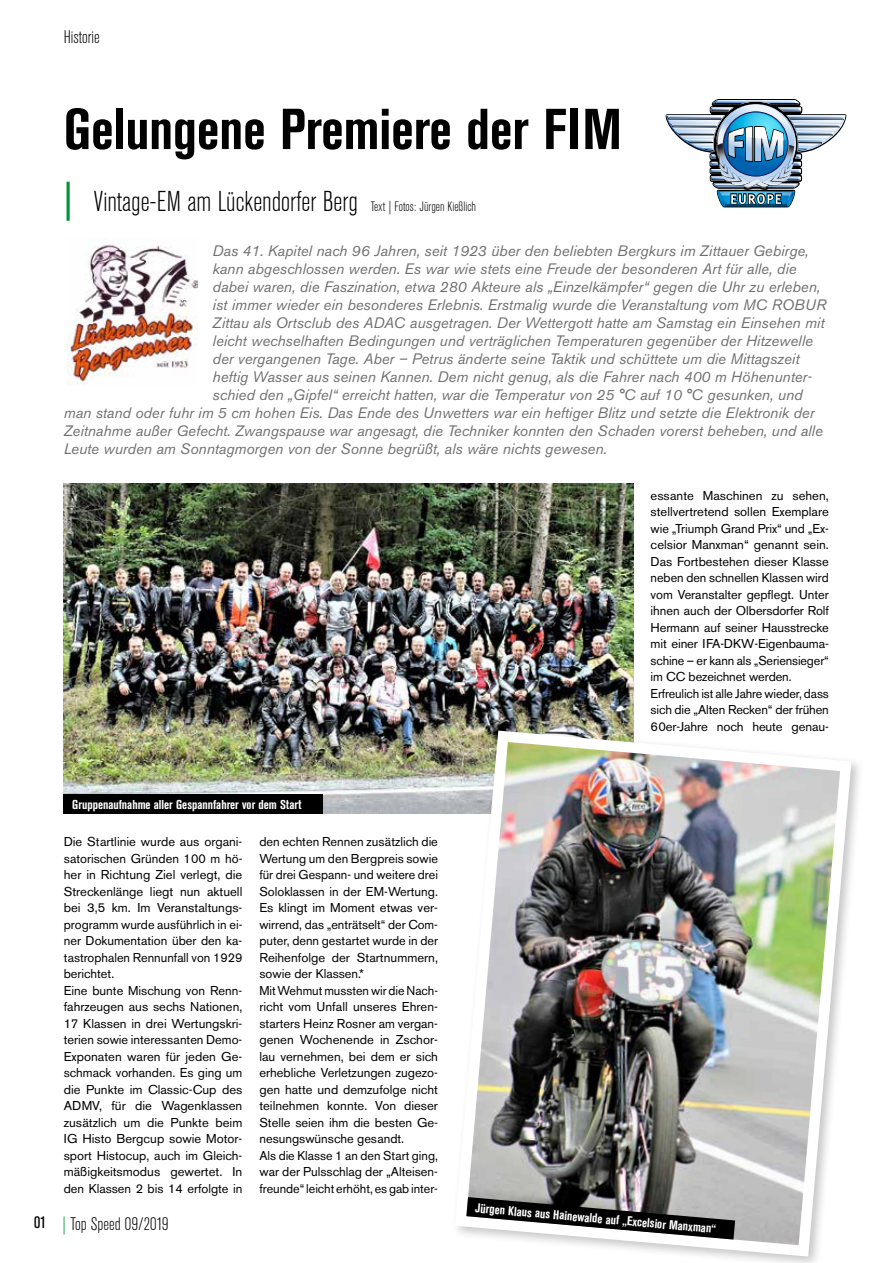
<style>
.page{position:relative;width:893px;height:1263px;background:#fff}
.page>*{position:absolute;margin:0;border:0;box-sizing:border-box;transform-origin:0 0}
.t1{font:700 condensed 57px "Akzidenz Grotesk BE";color:#000}
.t2{font:300 condensed 28.5px "Akzidenz Grotesk BE";color:#000}
.t3{font:300 condensed 18px "Akzidenz Grotesk BE";color:#000}
.t4{font:italic 15px "Akzidenz Grotesk BE";color:#6f6f6e}
.t5{font:12.75px/16.5px "Akzidenz Grotesk BE";color:#000}
.t6{font:700 condensed 12.75px "Akzidenz Grotesk BE";color:#fff}
.s1{font-weight:700;font-size:39px;color:#00943d}
.s2{font-size:13.5px}
.s3{font-weight:400;font-size:16.5px}
.s4{color:#00943d}
</style>
<div class="page">
<img style="left:666px;top:99px;width:180px;height:108px">
<img style="left:68px;top:244px;width:129px;height:141px">
<img style="left:64px;top:483px;width:570px;height:330px">
<div style="left:64px;top:794px;width:259px;height:19px;background:#000"></div>
<img style="left:449px;top:725px;width:408px;height:537px">
<svg style="left:466px;top:1197px;width:269px;height:42px"></svg>
<h3 class="t3" style="left:64px;top:27px;width:38px">Historie</h3>
<h1 class="t1" style="left:64px;top:97px;width:559px">Gelungene Premiere der FIM</h1>
<h2 class="t2" style="left:64px;top:185px;width:414px"><span class="s1">|</span> Vintage-EM am Lückendorfer Berg <span class="s2">Text | Fotos: Jürgen Kießlich</span></h2>
<p class="t4" style="left:213px;top:242px;width:598px">Das 41. Kapitel nach 96 Jahren, seit 1923 über den beliebten Bergkurs im Zittauer Gebirge,</p>
<p class="t4" style="left:213px;top:260px;width:585px">kann abgeschlossen werden. Es war wie stets eine Freude der besonderen Art für alle, die</p>
<p class="t4" style="left:213px;top:278px;width:609px">dabei waren, die Faszination, etwa 280 Akteure als „Einzelkämpfer“ gegen die Uhr zu erleben,</p>
<p class="t4" style="left:213px;top:296px;width:615px">ist immer wieder ein besonderes Erlebnis. Erstmalig wurde die Veranstaltung vom MC ROBUR</p>
<p class="t4" style="left:213px;top:314px;width:613px">Zittau als Ortsclub des ADAC ausgetragen. Der Wettergott hatte am Samstag ein Einsehen mit</p>
<p class="t4" style="left:213px;top:332px;width:602px">leicht wechselhaften Bedingungen und verträglichen Temperaturen gegenüber der Hitzewelle</p>
<p class="t4" style="left:213px;top:350px;width:588px">der vergangenen Tage. Aber – Petrus änderte seine Taktik und schüttete um die Mittagszeit</p>
<p class="t4" style="left:213px;top:368px;width:601px">heftig Wasser aus seinen Kannen. Dem nicht genug, als die Fahrer nach 400 m Höhenunter-</p>
<p class="t4" style="left:213px;top:386px;width:591px">schied den „Gipfel“ erreicht hatten, war die Temperatur von 25 °C auf 10 °C gesunken, und</p>
<p class="t4" style="left:64px;top:404px;width:752px">man stand oder fuhr im 5 cm hohen Eis. Das Ende des Unwetters war ein heftiger Blitz und setzte die Elektronik der</p>
<p class="t4" style="left:64px;top:422px;width:761px">Zeitnahme außer Gefecht. Zwangspause war angesagt, die Techniker konnten den Schaden vorerst beheben, und alle</p>
<p class="t4" style="left:64px;top:440px;width:545px">Leute wurden am Sonntagmorgen von der Sonne begrüßt, als wäre nichts gewesen.</p>
<p class="t6" style="left:72px;top:797px;width:231px">Gruppenaufnahme aller Gespannfahrer vor dem Start</p>
<p class="t5" style="left:64px;top:833px;width:180px">Die Startlinie wurde aus organi&shy;satorischen Gründen 100 m hö&shy;her in Richtung Ziel verlegt, die<br>Streckenlänge liegt nun aktuell bei 3,5 km. Im Veranstaltungs&shy;programm wurde ausführlich in ei&shy;ner Dokumentation über den ka&shy;tastrophalen Rennunfall von 1929 berichtet.<br>Eine bunte Mischung von Renn&shy;fahrzeugen aus sechs Nationen,<br>17 Klassen in drei Wertungskri&shy;terien sowie interessanten Demo-<br>Exponaten waren für jeden Ge&shy;schmack vorhanden. Es ging um die Punkte im Classic-Cup des<br>ADMV, für die Wagenklassen zusätzlich um die Punkte beim<br>IG Histo Bergcup sowie Motor&shy;sport Histocup, auch im Gleich&shy;mäßigkeitsmodus gewertet. In den Klassen 2 bis 14 erfolgte in</p>
<p class="t5" style="left:259px;top:833px;width:180px">den echten Rennen zusätzlich die<br>Wertung um den Bergpreis sowie für drei Gespann- und weitere drei<br>Soloklassen in der EM-Wertung.<br>Es klingt im Moment etwas ver&shy;wirrend, das „enträtselt“ der Com&shy;puter, denn gestartet wurde in der<br>Reihenfolge der Startnummern, sowie der Klassen.*<br>Mit Wehmut mussten wir die Nach&shy;richt vom Unfall unseres Ehren&shy;starters Heinz Rosner am vergan&shy;genen Wochenende in Zschor&shy;lau vernehmen, bei dem er sich erhebliche Verletzungen zugezo&shy;gen hatte und demzufolge nicht teilnehmen konnte. Von dieser<br>Stelle seien ihm die besten Ge&shy;nesungswünsche gesandt.<br>Als die Klasse 1 an den Start ging, war der Pulsschlag der „Alteisen&shy;freunde“ leicht erhöht, es gab inter-</p>
<h3 class="t3" style="left:34px;top:1214px;width:136px"><span class="s3">01</span> <span class="s4">|</span> Top Speed 09/2019</h3>
<p class="t5" style="left:651px;top:487px;width:180px">essante Maschinen zu sehen, stellvertretend sollen Exemplare wie „Triumph Grand Prix“ und „Ex&shy;celsior Manxman“ genannt sein.<br>Das Fortbestehen dieser Klasse neben den schnellen Klassen wird vom Veranstalter gepflegt. Unter ihnen auch der Olbersdorfer Rolf<br>Hermann auf seiner Hausstrecke mit einer IFA-DKW-Eigenbauma&shy;schine – er kann als „Seriensieger“ im CC bezeichnet werden.<br>Erfreulich ist alle Jahre wieder, dass sich die „Alten Recken“ der frühen<br>60er-Jahre noch heute genau-</p>
<p class="t6" style="left:476px;top:1200px;width:243px;rotate:5deg">Jürgen Klaus aus Hainewalde auf „Excelsior Manxman“</p>
</div>
